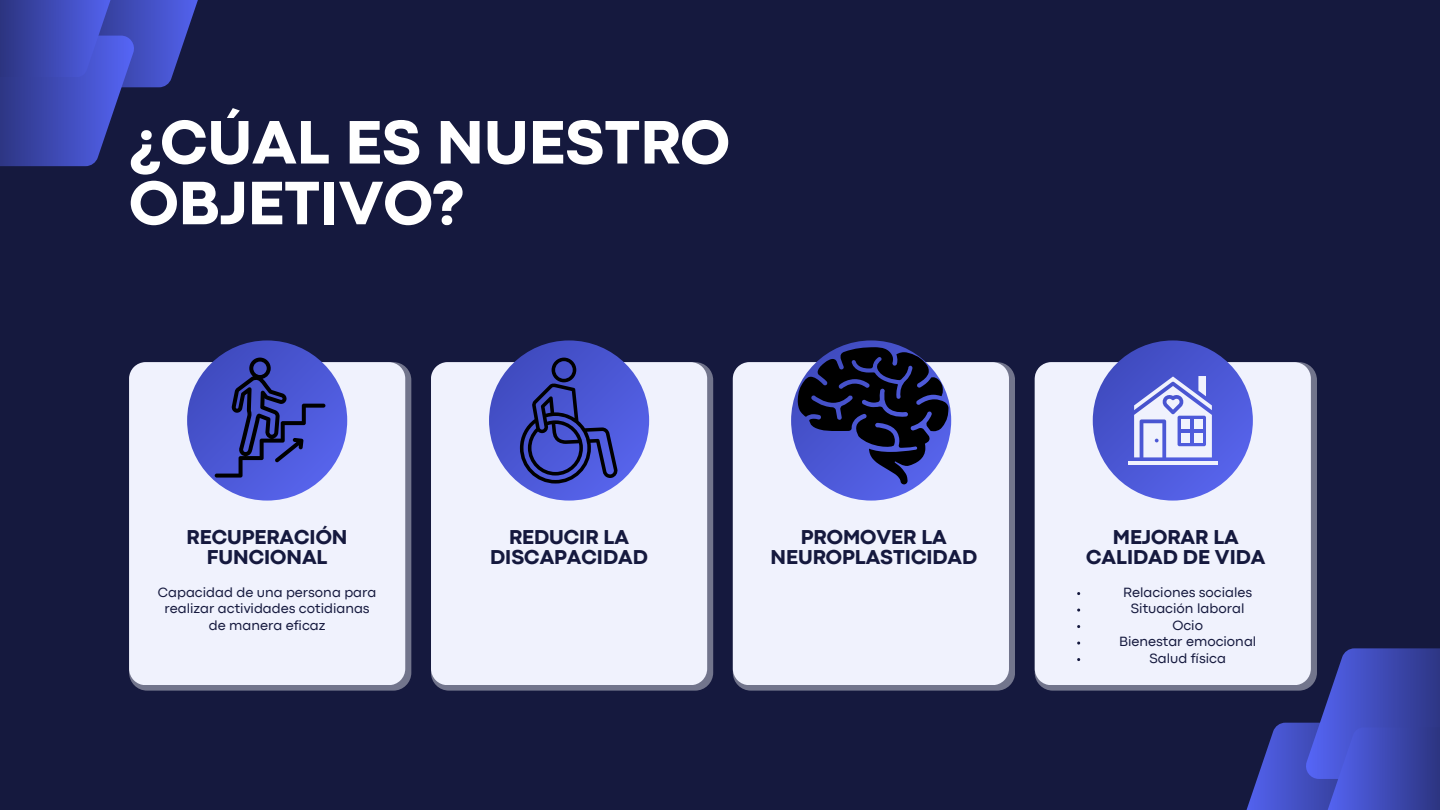
<style>
.page{position:relative;width:1440px;height:810px;background:#15193e}
.page>*{position:absolute;margin:0;border:0;box-sizing:border-box;transform-origin:0 0}
.t1{font:800 64px/60.8px "Codec Pro";color:#fff}
.t2{font:800 21px/19.5px "Codec Pro";color:#15193e;text-align:center}
.t3{font:14px/16.5px "Codec Pro";color:#15193e;text-align:center}
</style>
<div class="page">
<svg style="left:0;top:0;width:198px;height:166px"></svg>
<svg style="left:129px;top:362px;width:282px;height:329px;background:#71748c"></svg>
<svg style="left:431px;top:362px;width:282px;height:329px;background:#70748b"></svg>
<div style="left:733px;top:362px;width:282px;height:329px;background:#72758c;border-radius:18px"></div>
<div style="left:1035px;top:362px;width:282px;height:329px;background:#72758c;border-radius:18px"></div>
<div style="left:129px;top:362px;width:276px;height:323px;background:#f0f2fd"></div>
<div style="left:733px;top:362px;width:276px;height:323px;background:#f0f2fd"></div>
<div style="left:431px;top:362px;width:276px;height:323px;background:#f0f2fd"></div>
<div style="left:1035px;top:362px;width:276px;height:323px;background:#f0f2fd"></div>
<svg style="left:187px;top:340px;width:160px;height:161px;background:#4c58d4"></svg>
<svg style="left:489px;top:340px;width:160px;height:161px;background:#4c58d4"></svg>
<svg style="left:791px;top:340px;width:160px;height:161px;background:#515dd7"></svg>
<svg style="left:1093px;top:340px;width:160px;height:161px;background:#4c58d5"></svg>
<svg style="left:1134px;top:376px;width:78px;height:81px;background:#aeb4ec"></svg>
<hr style="left:1128px;top:461px;width:89px;height:4px;background:#f0f2fd">
<svg style="left:1235px;top:648px;width:205px;height:162px"></svg>
<svg style="left:520px;top:358px;width:98px;height:126px;background:#3b44a7"></svg>
<svg style="left:798px;top:347px;width:150px;height:137px;background:#2e3369"></svg>
<svg style="left:215px;top:358px;width:110px;height:120px;background:#3d47ae"></svg>
<p class="t1" style="left:129px;top:117px;width:602px">¿CÚAL ES NUESTRO<br>OBJETIVO?</p>
<p class="t2" style="left:187px;top:529px;width:162px">RECUPERACIÓN<br>FUNCIONAL</p>
<p class="t2" style="left:490px;top:529px;width:159px">REDUCIR LA<br>DISCAPACIDAD</p>
<h1 class="t2" style="left:770px;top:529px;width:208px">PROMOVER LA<br>NEUROPLASTICIDAD</h1>
<p class="t2" style="left:1086px;top:529px;width:181px">MEJORAR LA<br>CALIDAD DE VIDA</p>
<h2 class="t3" style="left:158px;top:585px;width:220px">Capacidad de una persona para realizar actividades cotidianas de manera eficaz</h2>
<p class="t3" style="left:1123px;top:585px;width:131px">Relaciones sociales</p>
<p class="t3" style="left:1131px;top:601px;width:115px">Situación laboral</p>
<h2 class="t3" style="left:1172px;top:618px;width:32px">Ocio</h2>
<p class="t3" style="left:1119px;top:634px;width:139px">Bienestar emocional</p>
<h2 class="t3" style="left:1149px;top:651px;width:78px">Salud física</h2>
</div>
